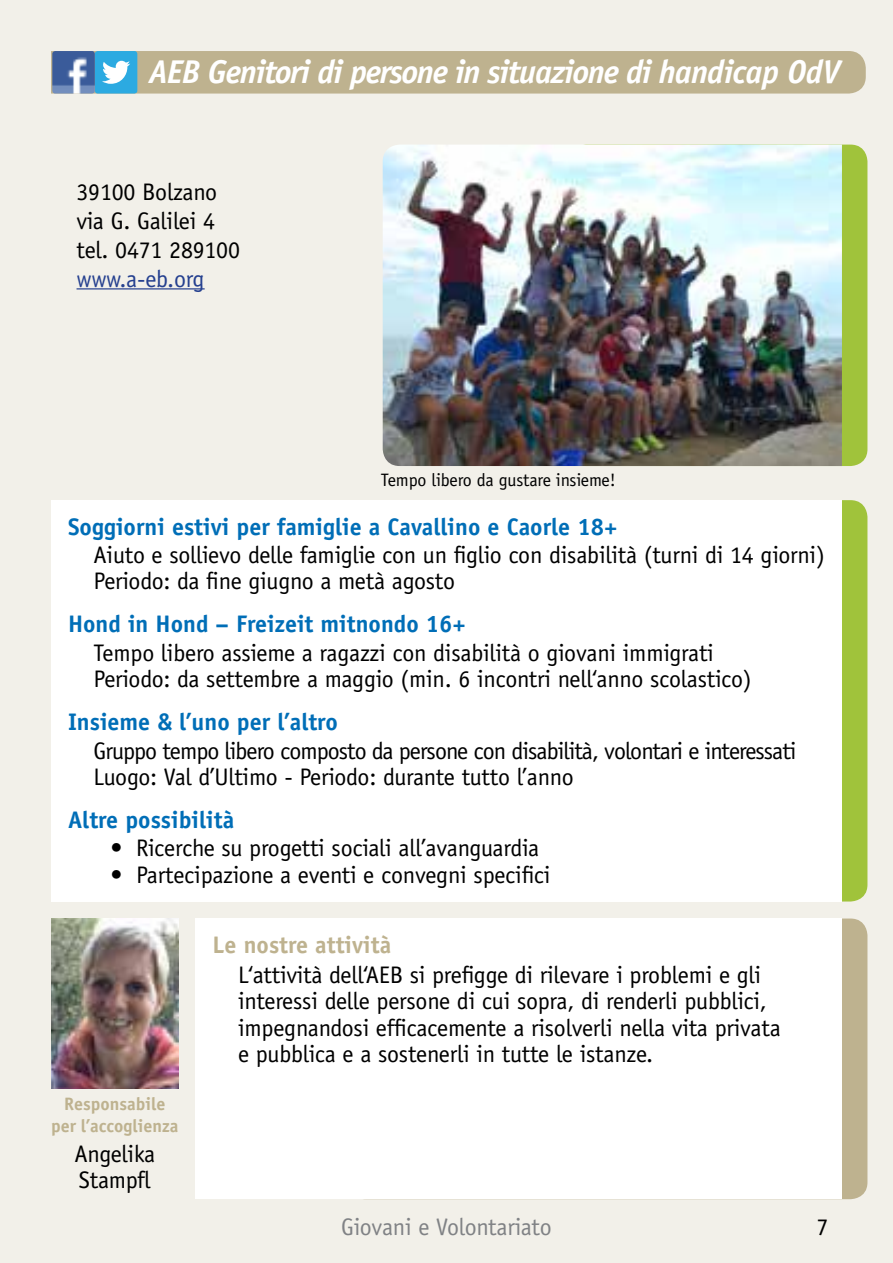
<style>
.page{position:relative;width:893px;height:1263px;background:#f2f0e9}
.page>*{position:absolute;margin:0;border:0;box-sizing:border-box;transform-origin:0 0}
.t1{font:italic 700 33px "Officina Sans Std";letter-spacing:-.04em;color:#fff}
.t2{font:24px/26.4px "Officina Sans Std";letter-spacing:-.01em;color:#000}
.t3{font:700 24px "Officina Sans Std";color:#006eb7}
.t4{font:24px/26.4px "Officina Sans Std";letter-spacing:-.04em;color:#000}
.t5{font:24px "Officina Sans Std";letter-spacing:-.01em;color:#808285}
.t6{font:700 24px "Officina Sans Std";color:#beb28f}
.t7{font:24px "Officina Sans Std";letter-spacing:-.01em;color:#25408f}
.t8{font:18px "Officina Sans Std";letter-spacing:-.01em;color:#000}
.t9{font:700 18px/21.6px "Officina Sans Std";color:#beb28f;text-align:center}
</style>
<div class="page">
<div style="left:569px;top:145px;width:298px;height:321px;background:#a0c33b;border-radius:17px"></div>
<div style="left:75px;top:500px;width:792px;height:401px;background:#a0c33b;border-radius:17px"></div>
<div style="left:51px;top:500px;width:791px;height:401px;background:#fff"></div>
<div style="left:349px;top:918px;width:518px;height:281px;background:#beb28f;border-radius:17px"></div>
<div style="left:196px;top:918px;width:646px;height:281px;background:#fff"></div>
<img style="left:383px;top:145px;width:459px;height:321px">
<hr style="left:77px;top:288px;width:128px;height:1px;background:#25408f">
<img style="left:51px;top:918px;width:128px;height:171px">
<svg style="left:51px;top:51px;width:815px;height:43px;background:#b5b096"></svg>
<h1 class="t1" style="left:149px;top:52px;width:693px">AEB Genitori di persone in situazione di handicap OdV</h1>
<p class="t2" style="left:77px;top:178px;width:165px;line-height:28.8px">39100 Bolzano via G. Galilei 4 tel. 0471 289100</p>
<p class="t7" style="left:77px;top:264px;width:130px">www.a-eb.org</p>
<p class="t8" style="left:381px;top:469px;width:236px">Tempo libero da gustare insieme!</p>
<p class="t3" style="left:68px;top:511px;width:551px">Soggiorni estivi per famiglie a Cavallino e Caorle 18+</p>
<p class="t2" style="left:94px;top:541px;width:733px">Aiuto e sollievo delle famiglie con un figlio con disabilità (turni di 14 giorni)<br>Periodo: da fine giugno a metà agosto</p>
<p class="t3" style="left:68px;top:609px;width:399px">Hond in Hond – Freizeit mitnondo 16+</p>
<p class="t2" style="left:94px;top:639px;width:660px">Tempo libero assieme a ragazzi con disabilità o giovani immigrati<br>Periodo: da settembre a maggio (min. 6 incontri nell‘anno scolastico)</p>
<p class="t3" style="left:68px;top:707px;width:271px">Insieme &amp; l’uno per l’altro</p>
<p class="t4" style="left:94px;top:737px;width:705px">Gruppo tempo libero composto da persone con disabilità, volontari e interessati<br>Luogo: Val d’Ultimo - Periodo: durante tutto l’anno</p>
<p class="t3" style="left:68px;top:805px;width:168px">Altre possibilità</p>
<p class="t2" style="left:111px;top:835px;width:430px">• Ricerche su progetti sociali all’avanguardia</p>
<p class="t2" style="left:111px;top:861px;width:441px">• Partecipazione a eventi e convegni specifici</p>
<p class="t9" style="left:51px;top:1093px;width:129px">Responsabile per l’accoglienza</p>
<p class="t2" style="left:75px;top:1140px;width:82px">Angelika<br>Stampfl</p>
<p class="t6" style="left:213px;top:930px;width:180px">Le nostre attività</p>
<p class="t2" style="left:238px;top:961px;width:544px">L‘attività dell‘AEB si prefigge di rilevare i problemi e gli interessi delle persone di cui sopra, di renderli pubblici, impegnandosi efficacemente a risolverli nella vita privata e pubblica e a sostenerli in tutte le istanze.</p>
<p class="t5" style="left:341px;top:1213px;width:212px">Giovani e Volontariato</p>
<p class="t2" style="left:816px;top:1213px;width:13px">7</p>
</div>
